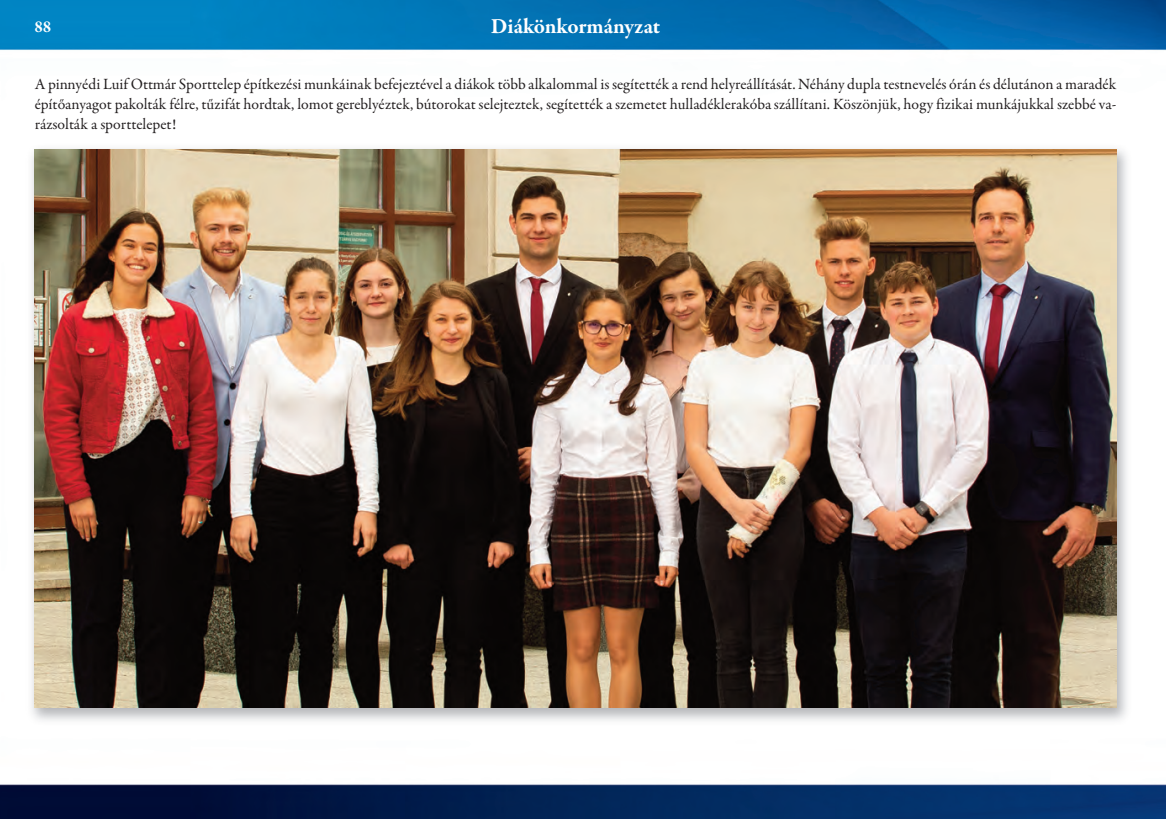
<style>
.page{position:relative;width:1166px;height:819px;background:#fff}
.page>*{position:absolute;margin:0;border:0;box-sizing:border-box;transform-origin:0 0}
.t1{font:700 21.88px "Garamond Premr Pro";color:#fff}
.t2{font:700 16.62px "Garamond Premr Pro";color:#fff}
.t3{font:15.75px/19.9px "Garamond Premr Pro";color:#231f20;text-align:justify}
</style>
<div class="page">
<img style="left:0;top:0;width:1166px;height:819px">
<img style="left:24px;top:141px;width:1111px;height:588px">
<img style="left:35px;top:150px;width:1081px;height:557px">
<p class="t2" style="left:35px;top:20px;width:18px">88</p>
<h1 class="t1" style="left:491px;top:17px;width:171px">Diákönkormányzat</h1>
<p class="t3" style="left:35px;top:76px;width:1083px">A pinnyédi Luif Ottmár Sporttelep építkezési munkáinak befejeztével a diákok több alkalommal is segítették a rend helyreállítását. Néhány dupla testnevelés órán és délutánon a maradék építőanyagot pakolták félre, tűzifát hordtak, lomot gereblyéztek, bútorokat selejteztek, segítették a szemetet hulladéklerakóba szállítani. Köszönjük, hogy fizikai munkájukkal szebbé va&shy;rázsolták a sporttelepet!</p>
</div>
